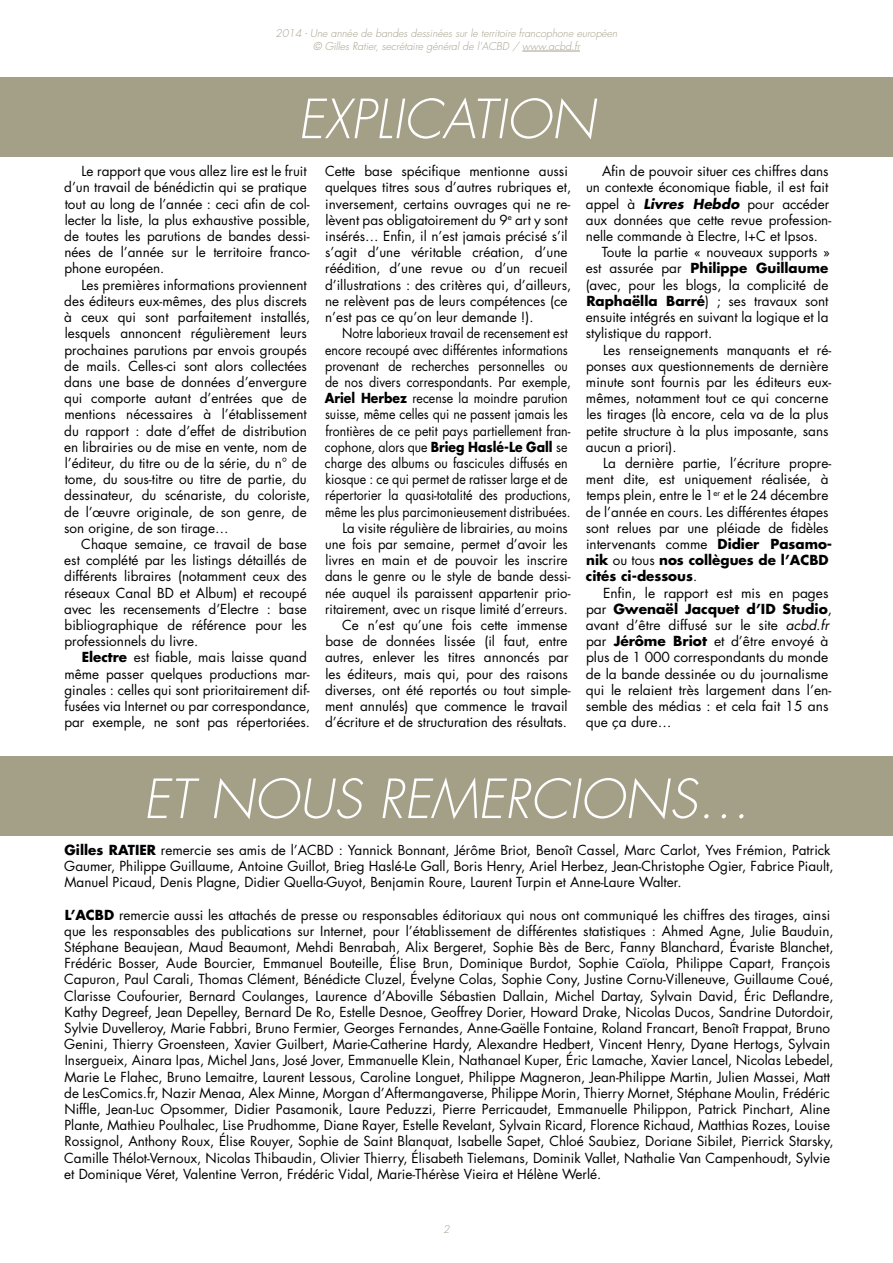
<style>
.page{position:relative;width:893px;height:1263px;background:#fff}
.page>*{position:absolute;margin:0;border:0;box-sizing:border-box;transform-origin:0 0}
.t1{font:italic 300 52.5px "Futura Std";color:#fff}
.t2{font:13.5px/16.2px "Futura Std";color:#000}
.t3{font:13.5px/16.2px "Futura Std";color:#000;text-align:right;scale:.92 1}
.t4{font:700 13.5px "Futura Std";color:#000}
.t5{font:italic 300 10.5px/12.6px "Futura Std";color:#a49f87;text-align:center}
.s1{font-weight:700}
.s2{font-weight:700;font-style:italic}
.s3{font-weight:400}
.s4{font-style:italic}
</style>
<div class="page">
<div style="left:0;top:77px;width:893px;height:79px;background:#a49f87"></div>
<div style="left:0;top:756px;width:893px;height:80px;background:#a49f87"></div>
<hr style="left:522px;top:51px;width:58px;height:1px;background:#a49f87">
<p class="t5" style="left:276px;top:28px;width:343px">2014 - Une année de bandes dessinées sur le territoire francophone européen © Gilles Ratier, secrétaire général de l’ACBD / www.acbd.fr</p>
<h1 class="t1" style="left:298px;top:87px;width:299px">EXPLICATION</h1>
<p class="t2" style="left:64px;top:163px;width:248px;text-indent:17px">Le rapport que vous allez lire est le fruit d’un travail de bénédictin qui se pratique tout au long de l’année : ceci afin de col&shy;lecter la liste, la plus exhaustive possible, de toutes les parutions de bandes dessi&shy;nées de l’année sur le territoire franco&shy;phone européen.</p>
<p class="t2" style="left:64px;top:277px;width:248px;text-indent:17px">Les premières informations proviennent des éditeurs eux-mêmes, des plus discrets à ceux qui sont parfaitement installés, lesquels annoncent régulièrement leurs prochaines parutions par envois groupés de mails. Celles-ci sont alors collectées dans une base de données d’envergure qui comporte autant d’entrées que de mentions nécessaires à l’établissement du rapport : date d’effet de distribution en librairies ou de mise en vente, nom de l’éditeur, du titre ou de la série, du n° de tome, du sous-titre ou titre de partie, du dessinateur, du scénariste, du coloriste, de l’œuvre originale, de son genre, de son origine, de son tirage…</p>
<p class="t2" style="left:64px;top:536px;width:244px;text-align:justify;text-indent:17px">Chaque semaine, ce travail de base est complété par les listings détaillés de différents libraires (notamment ceux des réseaux Canal BD et Album) et recoupé avec les recensements d’Electre : base bibliographique de référence pour les professionnels du livre.</p>
<p class="t2" style="left:64px;top:649px;width:248px;text-indent:17px"><span class="s1">Electre</span> est fiable, mais laisse quand même passer quelques productions mar&shy;ginales : celles qui sont prioritairement dif&shy;fusées via Internet ou par correspondance, par exemple, ne sont pas répertoriées.</p>
<p class="t2" style="left:325px;top:163px;width:248px">Cette base spécifique mentionne aussi quelques titres sous d’autres rubriques et, inversement, certains ouvrages qui ne re&shy;lèvent pas obligatoirement du 9<sup>e</sup> art y sont insérés… Enfin, il n’est jamais précisé s’il s’agit d’une véritable création, d’une réédition, d’une revue ou d’un recueil d’illustrations : des critères qui, d’ailleurs, ne relèvent pas de leurs compétences (ce n’est pas ce qu’on leur demande !).</p>
<p class="t3" style="left:325px;top:325px;width:269px">Notre laborieux travail de recensement est encore recoupé avec différentes informations provenant de recherches personnelles ou de nos divers correspondants. Par exemple, <span class="s1">Ariel Herbez</span> recense la moindre parution suisse, même celles qui ne passent jamais les frontières de ce petit pays partiellement fran&shy;cophone, alors que <span class="s1">Brieg Haslé-Le Gall</span> se charge des albums ou fascicules diffusés en kiosque : ce qui permet de ratisser large et de répertorier la quasi-totalité des productions, même les plus parcimonieusement distribuées.<br>La visite régulière de librairies, au moins une fois par semaine, permet d’avoir les livres en main et de pouvoir les inscrire dans le genre ou le style de bande dessi&shy;née auquel ils paraissent appartenir prio&shy;ritairement, avec un risque limité d’erreurs.<br>Ce n’est qu’une fois cette immense base de données lissée (il faut, entre autres, enlever les titres annoncés par les éditeurs, mais qui, pour des raisons diverses, ont été reportés ou tout simple&shy;ment annulés) que commence le travail d’écriture et de structuration des résultats.</p>
<p class="t2" style="left:602px;top:163px;width:228px">Afin de pouvoir situer ces chiffres dans</p>
<p class="t2" style="left:586px;top:180px;width:244px">un contexte économique fiable, il est fait</p>
<p class="t2" style="left:586px;top:196px;width:245px">appel à <span class="s2">Livres Hebdo</span> pour accéder</p>
<p class="t2" style="left:586px;top:212px;width:247px">aux données que cette revue profession-</p>
<p class="t2" style="left:586px;top:228px;width:234px">nelle commande à Electre, I+C et Ipsos.</p>
<p class="t2" style="left:602px;top:244px;width:230px">Toute la partie « nouveaux supports »</p>
<p class="t4" style="left:586px;top:259px;width:244px"><span class="s3">est assurée par</span> Philippe Guillaume</p>
<p class="t2" style="left:586px;top:277px;width:244px">(avec, pour les blogs, la complicité de</p>
<p class="t2" style="left:586px;top:293px;width:244px"><span class="s1">Raphaëlla Barré</span>) ; ses travaux sont</p>
<p class="t2" style="left:586px;top:309px;width:244px">ensuite intégrés en suivant la logique et la</p>
<p class="t2" style="left:586px;top:325px;width:128px">stylistique du rapport.</p>
<p class="t2" style="left:603px;top:342px;width:230px">Les renseignements manquants et ré-</p>
<p class="t2" style="left:586px;top:358px;width:244px">ponses aux questionnements de dernière</p>
<p class="t2" style="left:586px;top:374px;width:247px">minute sont fournis par les éditeurs eux-</p>
<p class="t2" style="left:586px;top:390px;width:244px">mêmes, notamment tout ce qui concerne</p>
<p class="t2" style="left:586px;top:406px;width:244px">les tirages (là encore, cela va de la plus</p>
<p class="t2" style="left:586px;top:423px;width:244px">petite structure à la plus imposante, sans</p>
<p class="t2" style="left:586px;top:439px;width:92px">aucun a priori).</p>
<p class="t2" style="left:603px;top:455px;width:230px">La dernière partie, l’écriture propre-</p>
<p class="t2" style="left:586px;top:471px;width:244px">ment dite, est uniquement réalisée, à</p>
<p class="t2" style="left:586px;top:487px;width:243px">temps plein, entre le 1<sup>er</sup> et le 24 décembre</p>
<p class="t2" style="left:586px;top:504px;width:244px">de l’année en cours. Les différentes étapes</p>
<p class="t2" style="left:586px;top:520px;width:244px">sont relues par une pléiade de fidèles</p>
<p class="t2" style="left:586px;top:536px;width:248px">intervenants comme <span class="s1">Didier Pasamo-</span></p>
<p class="t4" style="left:586px;top:551px;width:244px">nik <span class="s3">ou tous</span> nos collègues de l’ACBD</p>
<p class="t4" style="left:586px;top:567px;width:113px">cités ci-dessous<span class="s3">.</span></p>
<p class="t2" style="left:603px;top:585px;width:227px">Enfin, le rapport est mis en pages</p>
<p class="t4" style="left:586px;top:600px;width:247px"><span class="s3">par</span> Gwenaël Jacquet d’ID Studio<span class="s3">,</span></p>
<p class="t2" style="left:586px;top:617px;width:245px">avant d’être diffusé sur le site <span class="s4">acbd.fr</span></p>
<p class="t2" style="left:586px;top:633px;width:244px">par <span class="s1">Jérôme Briot</span> et d’être envoyé à</p>
<p class="t2" style="left:586px;top:649px;width:244px">plus de 1 000 correspondants du monde</p>
<p class="t2" style="left:586px;top:666px;width:244px">de la bande dessinée ou du journalisme</p>
<p class="t2" style="left:586px;top:682px;width:247px">qui le relaient très largement dans l’en-</p>
<p class="t2" style="left:586px;top:698px;width:244px">semble des médias : et cela fait 15 ans</p>
<p class="t2" style="left:586px;top:714px;width:87px">que ça dure…</p>
<h1 class="t1" style="left:143px;top:767px;width:608px">ET NOUS REMERCIONS…</h1>
<p class="t2" style="left:64px;top:842px;width:771px"><span class="s1">Gilles RATIER</span> remercie ses amis de l’ACBD : Yannick Bonnant, Jérôme Briot, Benoît Cassel, Marc Carlot, Yves Frémion, Patrick<br>Gaumer, Philippe Guillaume, Antoine Guillot, Brieg Haslé-Le Gall, Boris Henry, Ariel Herbez, Jean-Christophe Ogier, Fabrice Piault,<br>Manuel Picaud, Denis Plagne, Didier Quella-Guyot, Benjamin Roure, Laurent Turpin et Anne-Laure Walter.</p>
<p class="t2" style="left:64px;top:907px;width:771px"><span class="s1">L’ACBD</span> remercie aussi les attachés de presse ou responsables éditoriaux qui nous ont communiqué les chiffres des tirages, ainsi que les responsables des publications sur Internet, pour l’établissement de différentes statistiques : Ahmed Agne, Julie Bauduin, Stéphane Beaujean, Maud Beaumont, Mehdi Benrabah, Alix Bergeret, Sophie Bès de Berc, Fanny Blanchard, Évariste Blanchet, Frédéric Bosser, Aude Bourcier, Emmanuel Bouteille, Élise Brun, Dominique Burdot, Sophie Caïola, Philippe Capart, François Capuron, Paul Carali, Thomas Clément, Bénédicte Cluzel, Évelyne Colas, Sophie Cony, Justine Cornu-Villeneuve, Guillaume Coué, Clarisse Coufourier, Bernard Coulanges, Laurence d’Aboville Sébastien Dallain, Michel Dartay, Sylvain David, Éric Deflandre, Kathy Degreef, Jean Depelley, Bernard De Ro, Estelle Desnoe, Geoffrey Dorier, Howard Drake, Nicolas Ducos, Sandrine Dutordoir, Sylvie Duvelleroy, Marie Fabbri, Bruno Fermier, Georges Fernandes, Anne-Gaëlle Fontaine, Roland Francart, Benoît Frappat, Bruno Genini, Thierry Groensteen, Xavier Guilbert, Marie-Catherine Hardy, Alexandre Hedbert, Vincent Henry, Dyane Hertogs, Sylvain Insergueix, Ainara Ipas, Michel Jans, José Jover, Emmanuelle Klein, Nathanael Kuper, Éric Lamache, Xavier Lancel, Nicolas Lebedel, Marie Le Flahec, Bruno Lemaitre, Laurent Lessous, Caroline Longuet, Philippe Magneron, Jean-Philippe Martin, Julien Massei, Matt de LesComics.fr, Nazir Menaa, Alex Minne, Morgan d’Aftermangaverse, Philippe Morin, Thierry Mornet, Stéphane Moulin, Frédéric Niffle, Jean-Luc Opsommer, Didier Pasamonik, Laure Peduzzi, Pierre Perricaudet, Emmanuelle Philippon, Patrick Pinchart, Aline Plante, Mathieu Poulhalec, Lise Prudhomme, Diane Rayer, Estelle Revelant, Sylvain Ricard, Florence Richaud, Matthias Rozes, Louise Rossignol, Anthony Roux, Élise Rouyer, Sophie de Saint Blanquat, Isabelle Sapet, Chloé Saubiez, Doriane Sibilet, Pierrick Starsky, Camille Thélot-Vernoux, Nicolas Thibaudin, Olivier Thierry, Élisabeth Tielemans, Dominik Vallet, Nathalie Van Campenhoudt, Sylvie et Dominique Véret, Valentine Verron, Frédéric Vidal, Marie-Thérèse Vieira et Hélène Werlé.</p>
<p class="t5" style="left:443px;top:1223px;width:8px">2</p>
</div>
